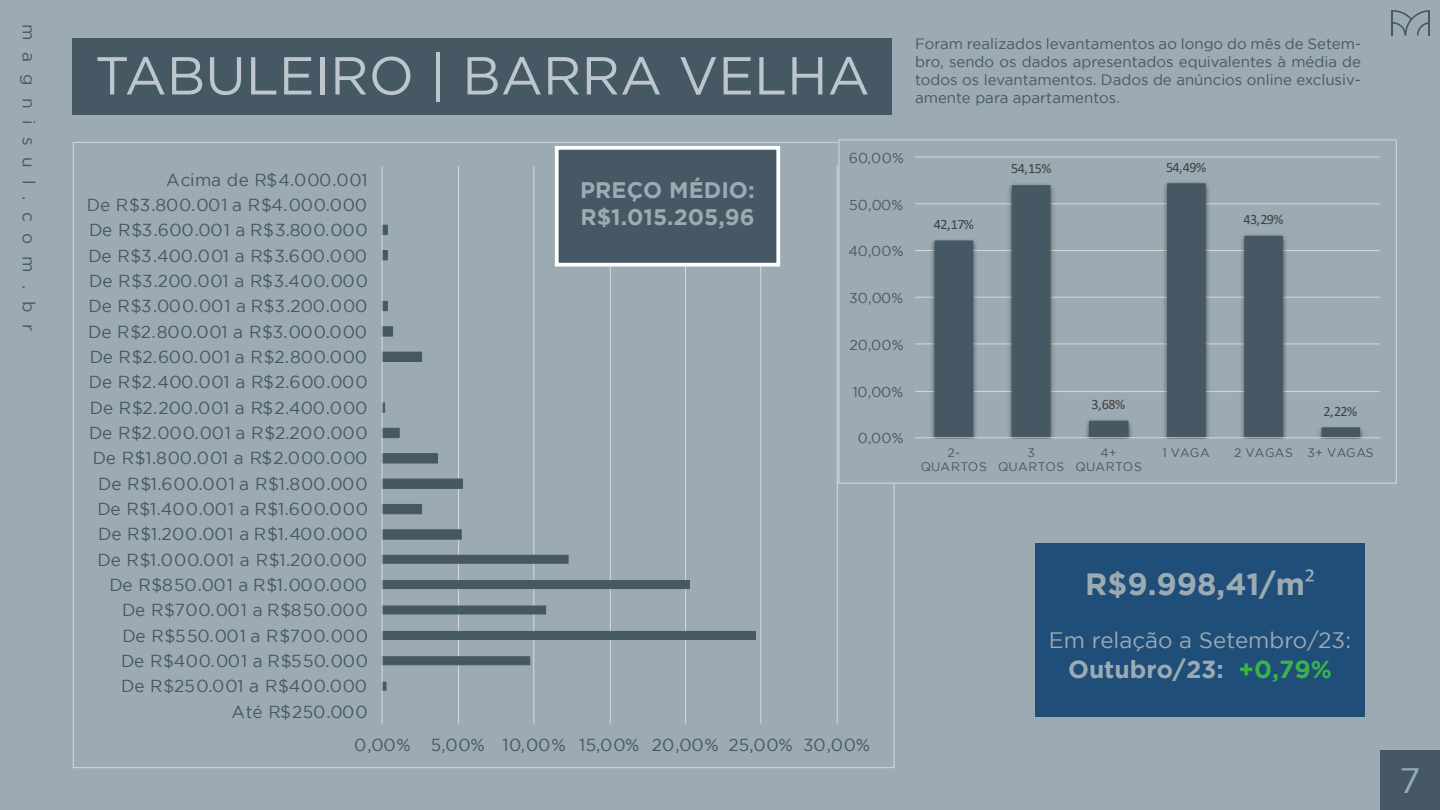
<style>
.page{position:relative;width:1440px;height:810px;background:#9caab3}
.page>*{position:absolute;margin:0;border:0;box-sizing:border-box;transform-origin:0 0}
.t1{font:53.4px "Gotham";color:#bcc6cc}
.t2{font:35.25px "Gotham";color:#93acbc}
.t3{font:700 30.75px "Gotham";color:#9caab3}
.t4{font:700 24.6px "Gotham";color:#9caab3}
.t5{font:700 22.5px/27px "Gotham";color:#9caab3}
.t6{font:22.35px "Gotham";color:#9caab3}
.t7{font:17.4px "Gotham";letter-spacing:.015em;color:#465863}
.t8{font:17.4px "Gotham";letter-spacing:-.01em;color:#465863}
.t9{font:17.4px "Gotham";letter-spacing:.055em;color:#465863}
.t10{font:17.4px "Gotham";letter-spacing:-.015em;color:#465863}
.t11{font:17.25px "Gotham";letter-spacing:.69em;color:#465863}
.t12{font:15px/18px "Gotham";color:#465863;text-align:justify}
.t13{font:14.33px "Gotham";letter-spacing:-.005em;color:#465863}
.t14{font:14.33px "Calibri";letter-spacing:-.04em;color:#404040}
.t15{font:12.38px/13.6px "Gotham";letter-spacing:.02em;color:#465863;text-align:center}
.s1{font-family:"Myriad Pro";font-weight:400}
.s2{color:#39b34a}
</style>
<div class="page">
<hr style="left:837px;top:166px;width:1px;height:558px;background:#d9d9d9">
<hr style="left:761px;top:166px;width:1px;height:558px;background:#d9d9d9">
<hr style="left:685px;top:166px;width:1px;height:558px;background:#d9d9d9">
<hr style="left:610px;top:166px;width:1px;height:558px;background:#d9d9d9">
<hr style="left:534px;top:166px;width:1px;height:558px;background:#d9d9d9">
<hr style="left:458px;top:166px;width:1px;height:558px;background:#d9d9d9">
<svg style="left:383px;top:225px;width:373px;height:466px"></svg>
<hr style="left:382px;top:166px;width:1px;height:558px;background:#d9d9d9">
<div style="left:72px;top:38px;width:820px;height:77px;background:#465863"></div>
<div style="left:1380px;top:750px;width:60px;height:60px;background:#465863"></div>
<svg style="left:1392px;top:10px;width:38px;height:26px"></svg>
<div style="left:1035px;top:543px;width:330px;height:174px;background:#1f4e79"></div>
<div style="left:555px;top:146px;width:225px;height:121px;background:#465863;border:4px solid #fff"></div>
<hr style="left:915px;top:157px;width:464px;height:1px;background:#d9d9d9">
<hr style="left:915px;top:204px;width:464px;height:1px;background:#d9d9d9">
<hr style="left:915px;top:250px;width:464px;height:1px;background:#d9d9d9">
<hr style="left:915px;top:297px;width:464px;height:1px;background:#d9d9d9">
<hr style="left:915px;top:344px;width:464px;height:1px;background:#d9d9d9">
<hr style="left:915px;top:391px;width:464px;height:1px;background:#d9d9d9">
<img style="left:926px;top:182px;width:443px;height:257px">
<svg style="left:935px;top:183px;width:425px;height:254px"></svg>
<hr style="left:915px;top:437px;width:465px;height:1px;background:#d9d9d9">
<p class="t11" style="left:39px;top:24px;width:309px;rotate:90deg">magnisul.com.br</p>
<h1 class="t1" style="left:95px;top:46px;width:776px">TABULEIRO | BARRA VELHA</h1>
<p class="t12" style="left:915px;top:35px;width:448px">Foram realizados levantamentos ao longo do mês de Setem&shy;bro, sendo os dados apresentados equivalentes à média de todos os levantamentos. Dados de anúncios online exclusiv&shy;amente para apartamentos.</p>
<p class="t7" style="left:166px;top:170px;width:203px">Acima de R$4.000.001</p>
<p class="t8" style="left:87px;top:195px;width:282px">De R$3.800.001 a R$4.000.000</p>
<p class="t8" style="left:89px;top:221px;width:280px">De R$3.600.001 a R$3.800.000</p>
<p class="t8" style="left:88px;top:246px;width:280px">De R$3.400.001 a R$3.600.000</p>
<p class="t7" style="left:89px;top:271px;width:280px">De R$3.200.001 a R$3.400.000</p>
<p class="t8" style="left:88px;top:297px;width:280px">De R$3.000.001 a R$3.200.000</p>
<p class="t8" style="left:88px;top:322px;width:280px">De R$2.800.001 a R$3.000.000</p>
<p class="t10" style="left:90px;top:347px;width:279px">De R$2.600.001 a R$2.800.000</p>
<p class="t8" style="left:89px;top:373px;width:280px">De R$2.400.001 a R$2.600.000</p>
<p class="t8" style="left:90px;top:398px;width:279px">De R$2.200.001 a R$2.400.000</p>
<p class="t7" style="left:89px;top:423px;width:280px">De R$2.000.001 a R$2.200.000</p>
<p class="t8" style="left:93px;top:449px;width:276px">De R$1.800.001 a R$2.000.000</p>
<p class="t9" style="left:98px;top:474px;width:271px">De R$1.600.001 a R$1.800.000</p>
<p class="t9" style="left:97px;top:499px;width:272px">De R$1.400.001 a R$1.600.000</p>
<p class="t7" style="left:98px;top:525px;width:271px">De R$1.200.001 a R$1.400.000</p>
<p class="t9" style="left:97px;top:550px;width:271px">De R$1.000.001 a R$1.200.000</p>
<p class="t7" style="left:109px;top:575px;width:259px">De R$850.001 a R$1.000.000</p>
<p class="t7" style="left:122px;top:601px;width:247px">De R$700.001 a R$850.000</p>
<p class="t7" style="left:122px;top:626px;width:247px">De R$550.001 a R$700.000</p>
<p class="t7" style="left:121px;top:651px;width:249px">De R$400.001 a R$550.000</p>
<p class="t7" style="left:121px;top:676px;width:247px">De R$250.001 a R$400.000</p>
<p class="t7" style="left:231px;top:702px;width:138px">Até R$250.000</p>
<p class="t5" style="left:580px;top:176px;width:176px">PREÇO MÉDIO:<br>R$1.015.205,96</p>
<p class="t13" style="left:849px;top:150px;width:57px">60,00%</p>
<p class="t13" style="left:849px;top:197px;width:56px">50,00%</p>
<p class="t13" style="left:848px;top:243px;width:57px">40,00%</p>
<p class="t13" style="left:849px;top:290px;width:56px">30,00%</p>
<p class="t13" style="left:849px;top:337px;width:56px">20,00%</p>
<p class="t13" style="left:853px;top:384px;width:52px">10,00%</p>
<p class="t13" style="left:858px;top:430px;width:47px">0,00%</p>
<p class="t7" style="left:354px;top:735px;width:517px">0,00% 5,00% 10,00% 15,00% 20,00% 25,00% 30,00%</p>
<p class="t14" style="left:934px;top:215px;width:42px">42,17%</p>
<p class="t14" style="left:1011px;top:159px;width:42px">54,15%</p>
<p class="t14" style="left:1166px;top:157px;width:42px">54,49%</p>
<p class="t14" style="left:1243px;top:210px;width:42px">43,29%</p>
<p class="t14" style="left:1091px;top:395px;width:35px">3,68%</p>
<p class="t14" style="left:1324px;top:402px;width:35px">2,22%</p>
<p class="t15" style="left:921px;top:446px;width:68px">2-<br>QUARTOS</p>
<p class="t15" style="left:998px;top:446px;width:68px">3<br>QUARTOS</p>
<p class="t15" style="left:1076px;top:446px;width:68px">4+<br>QUARTOS</p>
<p class="t15" style="left:1162px;top:446px;width:49px">1 VAGA</p>
<p class="t15" style="left:1234px;top:446px;width:141px">2 VAGAS 3+ VAGAS</p>
<h3 class="t3" style="left:1085px;top:566px;width:231px">R$9.998,41/m<span class="s1">²</span></h3>
<p class="t6" style="left:1049px;top:628px;width:304px">Em relação a Setembro/23:</p>
<h3 class="t4" style="left:1068px;top:655px;width:265px">Outubro/23: <span class="s2">+0,79%</span></h3>
<h2 class="t2" style="left:1400px;top:761px;width:23px">7</h2>
</div>
